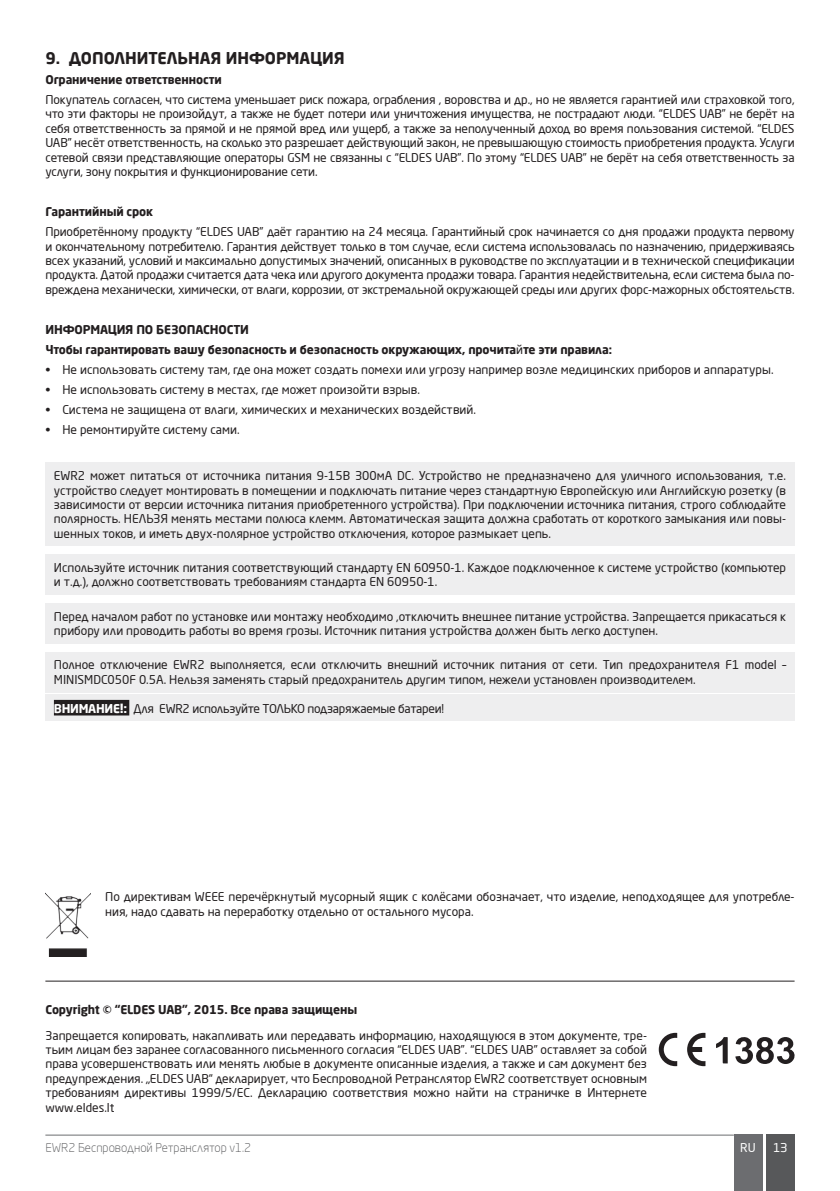
<style>
.page{position:relative;width:840px;height:1191px;background:#fff}
.page>*{position:absolute;margin:0;border:0;box-sizing:border-box;transform-origin:0 0}
.t1{font:700 16px "Neo Sans Pro";color:#231f20}
.t2{font:12px/14.4px "Neo Sans Pro";color:#231f20;text-align:justify}
.t3{font:700 12px/20px "Neo Sans Pro";letter-spacing:-.01em;color:#231f20}
.t4{font:12px "Neo Sans Pro";letter-spacing:-.02em;color:#231f20}
.t5{font:300 12px "Neo Sans Pro";color:#57585a}
.t6{font:12px "Neo Sans Pro";color:#fff}
.t7{font:12px "Soho Gothic Pro";color:#fff}
.s1{font-weight:400}
.s2{font-weight:700;color:#fff}
.s3{font-family:"Soho Gothic Pro";font-weight:700;color:#fff}
</style>
<div class="page">
<div style="left:765px;top:1134px;width:29px;height:57px;background:#57585a"></div>
<div style="left:733px;top:1134px;width:28px;height:57px;background:#6c6d70"></div>
<hr style="left:45px;top:1134px;width:688px;height:1px;background:#6c6d70">
<div style="left:45px;top:462px;width:749px;height:84px;background:#eeeeef"></div>
<div style="left:45px;top:554px;width:749px;height:41px;background:#eeeeef"></div>
<div style="left:45px;top:603px;width:749px;height:40px;background:#eeeeef"></div>
<div style="left:45px;top:651px;width:749px;height:41px;background:#eeeeef"></div>
<div style="left:45px;top:694px;width:749px;height:27px;background:#eeeeef"></div>
<div style="left:54px;top:700px;width:75px;height:15px;background:#231f20"></div>
<hr style="left:45px;top:980px;width:749px;height:1px;background:#231f20">
<img style="left:45px;top:892px;width:46px;height:64px">
<svg style="left:735px;top:1037px;width:60px;height:27px"></svg>
<svg style="left:716px;top:1037px;width:11px;height:26px"></svg>
<svg style="left:687px;top:1032px;width:18px;height:34px"></svg>
<svg style="left:658px;top:1032px;width:18px;height:34px"></svg>
<h1 class="t1" style="left:45px;top:48px;width:300px">9. ДОПОЛНИТЕЛЬНАЯ ИНФОРМАЦИЯ</h1>
<p class="t3" style="left:45px;top:69px;width:178px">Ограничение ответственности</p>
<p class="t2" style="left:45px;top:92px;width:750px">Покупатель согласен, что система уменьшает риск пожара, ограбления , воровства и др., но не является гарантией или страховкой того, что эти факторы не произойдyт, а также не будет потери или уничтожения имущества, не пострадают люди. “ELDES UAB” не берёт на себя ответственность за прямой и не прямой вред или ущерб, а также за неполученный доход во время пользования системой. “ELDES UAB” несёт ответственность, на сколько это разрешает действующий закон, не превышающую стоимость приобретения продукта. Услуги сетевой связи представляющие операторы GSM не связанны с “ELDES UAB”. По этому “ELDES UAB” не берёт на себя ответственность за услуги, зону покрытия и функционирование сети.</p>
<p class="t3" style="left:45px;top:201px;width:109px">Гарантийный срок</p>
<p class="t2" style="left:45px;top:224px;width:750px">Приобретённому продукту “ELDES UAB” даёт гарантию на 24 месяцa. Гарантийный срок начинается со дня продажи продукта первому и окончательному потребителю. Гарантия действует только в том случае, если система использовалась по назначению, придерживаясь всех указаний, условий и максимально допустимых значений, описанных в руководстве по эксплуатации и в технической спецификации продукта. Датой продажи считается дата чека или другого документа продажи товара. Гарантия недействительна, если система была по&shy;вреждена механически, химически, от влаги, коррозии, от экстремальной окружающей среды или других форс-мажорных обстоятельств.</p>
<p class="t3" style="left:45px;top:319px;width:567px">ИНФОРМАЦИЯ ПО БЕЗОПАСНОСТИ<br>Чтобы гарантировать вашу безопасность и безопасность окружающих, прочита<span class="s1">й</span>те эти правила:</p>
<p class="t2" style="left:45px;top:362px;width:729px">• Не использовать систему там, где она может создать помехи или угрозу например возле медицинcких приборов и аппаратуры.</p>
<p class="t2" style="left:45px;top:382px;width:376px">• Не использовать систему в местах, где может произойти взрыв.</p>
<p class="t2" style="left:45px;top:402px;width:432px">• Система не защищена от влаги, химических и механических воздействий.</p>
<p class="t2" style="left:45px;top:422px;width:195px">• Не ремонтируйте систему сами.</p>
<p class="t2" style="left:54px;top:468px;width:733px">EWR2 может питаться от источника питания 9-15В 300мА DC. Устройство не предназначено для уличного использования, т.е. устройство следует монтировать в помещении и подключать питание через стандартную Европейскую или Английскую розетку (в зависимости от версии источника питания приобретенного устройства). При подключении источника питания, строго соблюдайте полярность. НЕЛЬЗЯ менять местами полюса клемм. Автоматическая защита должна сработать от короткого замыкания или повы&shy;шенных токов, и иметь двух-полярное устройство отключения, которое размыкает цепь.</p>
<p class="t2" style="left:54px;top:560px;width:733px">Используйте источник питания соответствующий стандарту EN 60950-1. Каждое подключенное к системе устройство (компьютер и т.д.), должно соответствовать требованиям стандарта EN 60950-1.</p>
<p class="t2" style="left:54px;top:609px;width:733px">Перед началом работ по установке или монтажу необходимо ,отключить внешнее питание устройства. Запрещается прикасаться к прибору или проводить работы во время грозы. Источник питания устройства должен быть легко доступен.</p>
<p class="t2" style="left:54px;top:657px;width:733px">Полное отключение EWR2 выполняется, если отключить внешний источник питания от сети. Тип предохранителя F1 model –<br>MINISMDC050F 0.5A. Нельзя заменять старый предохранитель другим типом, нежели установлен производителем.</p>
<p class="t4" style="left:54px;top:701px;width:391px"><span class="s2">ВНИМАНИЕ</span><span class="s3">!:</span> Для EWR2 используйте ТОЛЬКО подзаряжаемые батареи!</p>
<p class="t2" style="left:105px;top:889px;width:690px">По директивам WEEE перечёркнутый мусорный ящик с колёсами обозначает, что изделие, неподходящее для употребле&shy;ния, надо сдавать на переработку отдельно от остального мусора.</p>
<p class="t3" style="left:45px;top:999px;width:313px">Copyright © “ELDES UAB”, 2015. Все права защищены</p>
<p class="t2" style="left:45px;top:1027px;width:602px">Запрещается копировать, накапливать или передавать информацию, находящуюся в этом документе, тре&shy;тьим лицам без заранее согласованного письменного согласия “ELDES UAB”. “ELDES UAB” оставляет за собой права усовершенствовать или менять любые в документе описанные изделия, а также и сам документ без предупреждения. „ELDES UAB“ декларирует, что Беспроводной Ретранслятор EWR2 соответствует основным требованиям директивы 1999/5/EC. Декларацию соответствия можно найти на страничке в Интернете www.eldes.lt</p>
<p class="t5" style="left:45px;top:1140px;width:207px">EWR2 Беспроводной Ретранслятор v1.2</p>
<p class="t6" style="left:739px;top:1139px;width:17px">RU</p>
<p class="t7" style="left:773px;top:1137px;width:15px">13</p>
</div>
